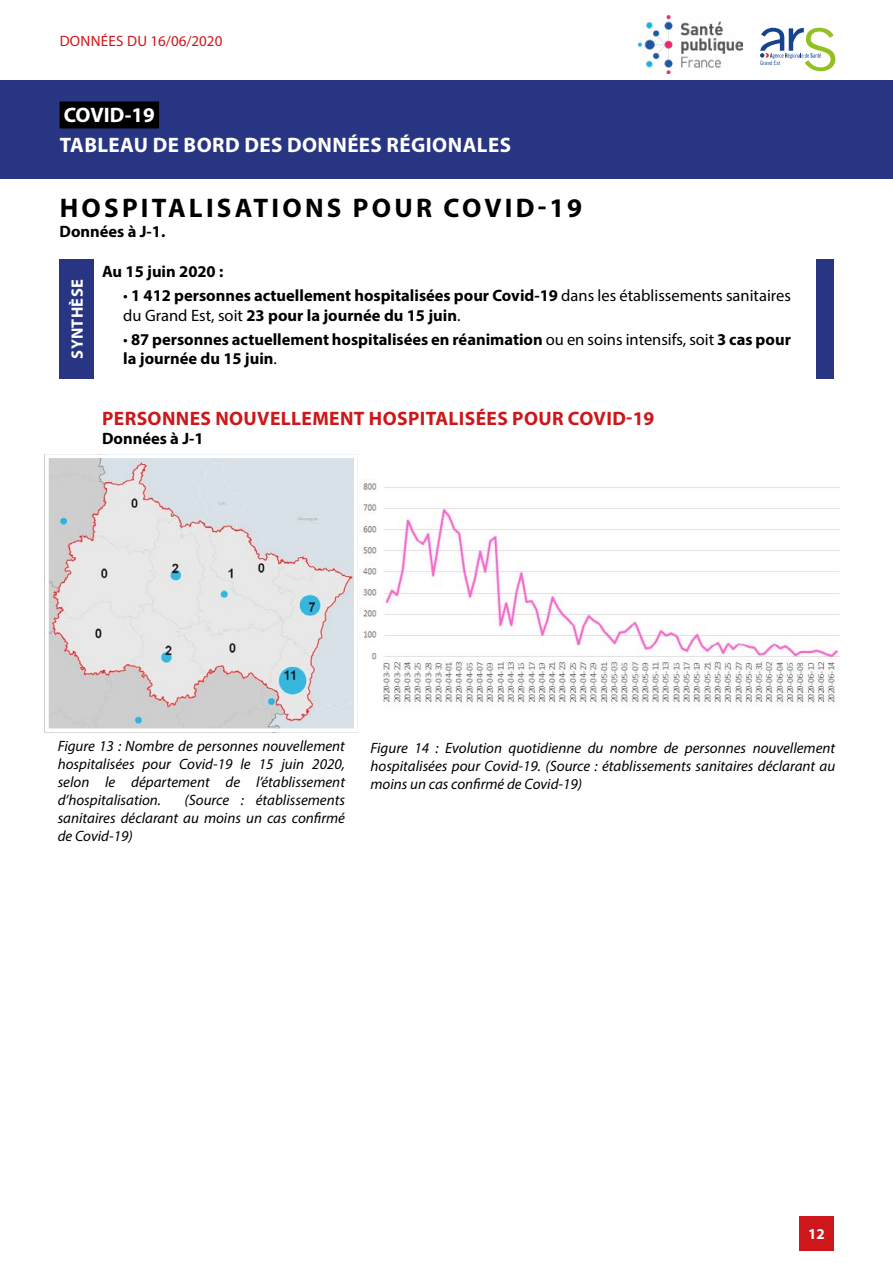
<style>
.page{position:relative;width:893px;height:1263px;background:#fff}
.page>*{position:absolute;margin:0;border:0;box-sizing:border-box;transform-origin:0 0}
.t1{font:700 27px "Myriad Pro";letter-spacing:.12em;color:#000}
.t2{font:700 21px/29.4px "Myriad Pro";letter-spacing:.02em;color:#fff}
.t3{font:700 19.5px "Myriad Pro";letter-spacing:.02em;color:#cd171a}
.t4{font:700 16.5px/19.8px "Myriad Pro";color:#000}
.t5{font:700 16.5px "Myriad Pro";letter-spacing:.02em;color:#fff}
.t6{font:italic 15px/18px "Myriad Pro";color:#000;text-align:justify}
.t7{font:15px "Myriad Pro";letter-spacing:.02em;color:#cd171a}
.t8{font:700 15px "Myriad Pro";color:#fff}
.t9{font:5.85px "Trade Gothic LT Std Cn 18";color:#154390}
.s1{font-weight:400}
</style>
<div class="page">
<div style="left:0;top:80px;width:893px;height:99px;background:#283583"></div>
<div style="left:60px;top:101px;width:99px;height:27px;background:#000"></div>
<div style="left:799px;top:1216px;width:34px;height:34px;background:#cd171a"></div>
<img style="left:638px;top:15px;width:104px;height:59px">
<svg style="left:760px;top:28px;width:75px;height:43px"></svg>
<img style="left:360px;top:480px;width:480px;height:224px">
<img style="left:50px;top:459px;width:303px;height:268px">
<div style="left:45px;top:454px;width:313px;height:278px;border:4px solid #fff"></div>
<div style="left:60px;top:259px;width:34px;height:119px;background:#283583"></div>
<div style="left:816px;top:259px;width:17px;height:119px;background:#283583"></div>
<p class="t7" style="left:60px;top:31px;width:164px">DONNÉES DU 16/06/2020</p>
<h2 class="t2" style="left:60px;top:100px;width:453px">COVID-19<br>TABLEAU DE BORD DES DONNÉES RÉGIONALES</h2>
<p class="t9" style="left:760px;top:59px;width:22px">Grand Est</p>
<h1 class="t1" style="left:60px;top:191px;width:524px">HOSPITALISATIONS POUR COVID-19</h1>
<p class="t4" style="left:60px;top:221px;width:107px">Données à J-1.</p>
<p class="t4" style="left:102px;top:261px;width:123px">Au 15 juin 2020 :</p>
<p class="t4" style="left:123px;top:285px;width:669px"><span class="s1">•</span> 1 412 personnes actuellement hospitalisées pour Covid-19 <span class="s1">dans les établissements sanitaires du Grand Est, soit</span> 23 pour la journée du 15 juin<span class="s1">.</span></p>
<p class="t4" style="left:123px;top:329px;width:669px"><span class="s1">•</span> 87 personnes actuellement hospitalisées en réanimation <span class="s1">ou en soins intensifs, soit</span> 3 cas pour la journée du 15 juin<span class="s1">.</span></p>
<p class="t5" style="left:66px;top:358px;width:81px;rotate:-90deg">SYNTHÈSE</p>
<h3 class="t3" style="left:102px;top:405px;width:554px">PERSONNES NOUVELLEMENT HOSPITALISÉES POUR COVID-19</h3>
<p class="t4" style="left:102px;top:428px;width:103px">Données à J-1</p>
<p class="t6" style="left:58px;top:736px;width:289px">Figure 13 : Nombre de personnes nouvellement hospitalisées pour Covid-19 le 15 juin 2020, selon le département de l’établissement d’hospitalisation.</p>
<p class="t6" style="left:58px;top:790px;width:289px;text-indent:127px">(Source : établissements sanitaires déclarant au moins un cas confirmé de Covid-19)</p>
<p class="t6" style="left:370px;top:739px;width:466px">Figure 14 : Evolution quotidienne du nombre de personnes nouvellement hospitalisées pour Covid-19. (Source : établissements sanitaires déclarant au moins un cas confirmé de Covid-19)</p>
<p class="t8" style="left:808px;top:1224px;width:18px">12</p>
</div>
